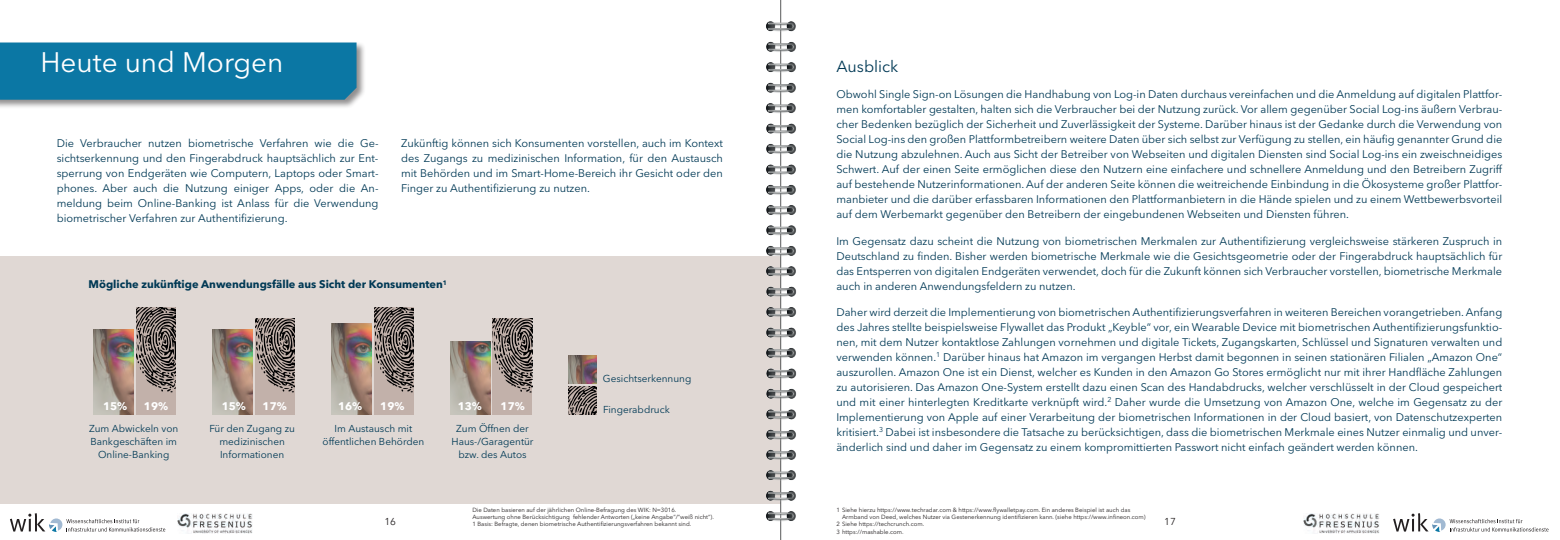
<style>
.page{position:relative;width:1560px;height:540px;background:#fff}
.page>*{position:absolute;margin:0;border:0;box-sizing:border-box;transform-origin:0 0}
.t1{font:28px "Avenir Next LT Pro";color:#fff}
.t2{font:16px "Avenir Next LT Pro";color:#003955}
.t3{font:11px/15px "Avenir Next LT Pro";color:#003955;text-align:justify}
.t4{font:700 11px "Avenir Next LT Pro";color:#003955}
.t5{font:700 11px "Avenir Next LT Pro";letter-spacing:-.005em;color:#fff}
.t6{font:10px/13px "Avenir Next LT Pro";color:#003955;text-align:center}
.t7{font:10px "Avenir Next LT Pro";color:#231f20}
.t8{font:6px/7.2px "Avenir Next LT Pro";color:#231f20}
</style>
<div class="page">
<svg style="left:1393px;top:513px;width:155px;height:19px"></svg>
<img style="left:1303px;top:513px;width:76px;height:20px">
<svg style="left:10px;top:513px;width:155px;height:19px"></svg>
<img style="left:177px;top:513px;width:76px;height:20px">
<div style="left:0;top:256px;width:781px;height:248px;background:#e0d8d4"></div>
<div style="left:0;top:41px;width:366px;height:68px;background:#231f20;opacity:.5"></div>
<div style="left:0;top:43px;width:356px;height:57px;background:#0b77a4"></div>
<img style="left:94px;top:330px;width:39px;height:85px">
<div style="left:136px;top:307px;width:40px;height:108px;background:#c2b1aa"></div>
<svg style="left:136px;top:307px;width:40px;height:85px"></svg>
<img style="left:212px;top:330px;width:40px;height:85px">
<div style="left:255px;top:318px;width:40px;height:97px;background:#c2b1aa"></div>
<svg style="left:255px;top:318px;width:40px;height:74px"></svg>
<img style="left:331px;top:324px;width:40px;height:91px">
<div style="left:374px;top:307px;width:40px;height:108px;background:#c2b1aa"></div>
<svg style="left:374px;top:307px;width:40px;height:85px"></svg>
<img style="left:450px;top:341px;width:40px;height:74px">
<div style="left:492px;top:318px;width:40px;height:97px;background:#c2b1aa"></div>
<svg style="left:492px;top:318px;width:40px;height:75px"></svg>
<hr style="left:780px;top:0;width:1px;height:540px;background:#57585a">
<img style="left:766px;top:0;width:31px;height:532px">
<img style="left:568px;top:355px;width:29px;height:29px">
<svg style="left:568px;top:386px;width:29px;height:29px"></svg>
<h1 class="t1" style="left:40px;top:46px;width:245px">Heute und Morgen</h1>
<h2 class="t2" style="left:836px;top:57px;width:63px">Ausblick</h2>
<p class="t3" style="left:836px;top:87px;width:667px">Obwohl Single Sign-on Lösungen die Handhabung von Log-in Daten durchaus vereinfachen und die Anmeldung auf digitalen Plattfor&shy;men komfortabler gestalten, halten sich die Verbraucher bei der Nutzung zurück. Vor allem gegenüber Social Log-ins äußern Verbrau&shy;cher Bedenken bezüglich der Sicherheit und Zuverlässigkeit der Systeme. Darüber hinaus ist der Gedanke durch die Verwendung von Social Log-ins den großen Plattformbetreibern weitere Daten über sich selbst zur Verfügung zu stellen, ein häufig genannter Grund die die Nutzung abzulehnen. Auch aus Sicht der Betreiber von Webseiten und digitalen Diensten sind Social Log-ins ein zweischneidiges Schwert. Auf der einen Seite ermöglichen diese den Nutzern eine einfachere und schnellere Anmeldung und den Betreibern Zugriff auf bestehende Nutzerinformationen. Auf der anderen Seite können die weitreichende Einbindung in die Ökosysteme großer Plattfor&shy;manbieter und die darüber erfassbaren Informationen den Plattformanbietern in die Hände spielen und zu einem Wettbewerbsvorteil auf dem Werbemarkt gegenüber den Betreibern der eingebundenen Webseiten und Diensten führen.</p>
<p class="t3" style="left:836px;top:234px;width:667px">Im Gegensatz dazu scheint die Nutzung von biometrischen Merkmalen zur Authentifizierung vergleichsweise stärkeren Zuspruch in Deutschland zu finden. Bisher werden biometrische Merkmale wie die Gesichtsgeometrie oder der Fingerabdruck hauptsächlich für das Entsperren von digitalen Endgeräten verwendet, doch für die Zukunft können sich Verbraucher vorstellen, biometrische Merkmale auch in anderen Anwendungsfeldern zu nutzen.</p>
<p class="t3" style="left:836px;top:305px;width:667px">Daher wird derzeit die Implementierung von biometrischen Authentifizierungsverfahren in weiteren Bereichen vorangetrieben. Anfang des Jahres stellte beispielsweise Flywallet das Produkt „Keyble“ vor, ein Wearable Device mit biometrischen Authentifizierungsfunktio&shy;nen, mit dem Nutzer kontaktlose Zahlungen vornehmen und digitale Tickets, Zugangskarten, Schlüssel und Signaturen verwalten und verwenden können.<sup>1</sup> Darüber hinaus hat Amazon im vergangen Herbst damit begonnen in seinen stationären Filialen „Amazon One“ auszurollen. Amazon One ist ein Dienst, welcher es Kunden in den Amazon Go Stores ermöglicht nur mit ihrer Handfläche Zahlungen zu autorisieren. Das Amazon One-System erstellt dazu einen Scan des Handabdrucks, welcher verschlüsselt in der Cloud gespeichert und mit einer hinterlegten Kreditkarte verknüpft wird.<sup>2</sup> Daher wurde die Umsetzung von Amazon One, welche im Gegensatz zu der Implementierung von Apple auf einer Verarbeitung der biometrischen Informationen in der Cloud basiert, von Datenschutzexperten kritisiert.<sup>3</sup> Dabei ist insbesondere die Tatsache zu berücksichtigen, dass die biometrischen Merkmale eines Nutzer einmalig und unver&shy;änderlich sind und daher im Gegensatz zu einem kompromittierten Passwort nicht einfach geändert werden können.</p>
<p class="t3" style="left:57px;top:136px;width:323px">Die Verbraucher nutzen biometrische Verfahren wie die Ge&shy;sichtserkennung und den Fingerabdruck hauptsächlich zur Ent&shy;sperrung von Endgeräten wie Computern, Laptops oder Smart&shy;phones. Aber auch die Nutzung einiger Apps, oder die An&shy;meldung beim Online-Banking ist Anlass für die Verwendung biometrischer Verfahren zur Authentifizierung.</p>
<p class="t3" style="left:401px;top:136px;width:323px">Zukünftig können sich Konsumenten vorstellen, auch im Kontext des Zugangs zu medizinischen Information, für den Austausch mit Behörden und im Smart-Home-Bereich ihr Gesicht oder den Finger zu Authentifizierung zu nutzen.</p>
<p class="t4" style="left:89px;top:278px;width:360px">Mögliche zukünftige Anwendungsfälle aus Sicht der Konsumenten<sup>1</sup></p>
<p class="t6" style="left:603px;top:372px;width:90px">Gesichtserkennung</p>
<p class="t6" style="left:603px;top:403px;width:68px">Fingerabdruck</p>
<p class="t5" style="left:103px;top:400px;width:26px">15%</p>
<p class="t5" style="left:144px;top:400px;width:26px">19%</p>
<p class="t5" style="left:222px;top:400px;width:26px">15%</p>
<p class="t5" style="left:263px;top:400px;width:26px">17%</p>
<p class="t5" style="left:338px;top:400px;width:26px">16%</p>
<p class="t5" style="left:380px;top:400px;width:26px">19%</p>
<p class="t5" style="left:458px;top:400px;width:26px">13%</p>
<p class="t5" style="left:501px;top:400px;width:26px">17%</p>
<p class="t6" style="left:89px;top:422px;width:91px">Zum Abwickeln von<br>Bankgeschäften im<br>Online-Banking</p>
<p class="t6" style="left:209px;top:422px;width:87px">Für den Zugang zu medizinischen<br>Informationen</p>
<p class="t6" style="left:322px;top:422px;width:103px">Im Austausch mit öffentlichen Behörden</p>
<p class="t6" style="left:451px;top:422px;width:84px">Zum Öffnen der<br>Haus-/Garagentür bzw. des Autos</p>
<p class="t8" style="left:472px;top:506px;width:243px">Die Daten basieren auf der jährlichen Online-Befragung des WIK: N=3016.<br>Auswertung ohne Berücksichtigung fehlender Antworten („keine Angabe“/“weiß nicht“).<br>1 Basis: Befragte, denen biometrische Authentifizierungsverfahren bekannt sind.</p>
<p class="t8" style="left:836px;top:506px;width:295px">1 Siehe hierzu https://www.techradar.com &amp; https://www.flywalletpay.com. Ein anderes Beispiel ist auch das</p>
<p class="t8" style="left:842px;top:514px;width:305px">Armband von Deed, welches Nutzer via Gestenerkennung identifizieren kann. (siehe https://www.infineon.com)</p>
<p class="t8" style="left:836px;top:521px;width:89px">2 Siehe https://techcrunch.com.</p>
<p class="t8" style="left:836px;top:528px;width:69px">3 https://mashable.com.</p>
<p class="t7" style="left:384px;top:516px;width:13px">16</p>
<p class="t7" style="left:1164px;top:516px;width:13px">17</p>
</div>
